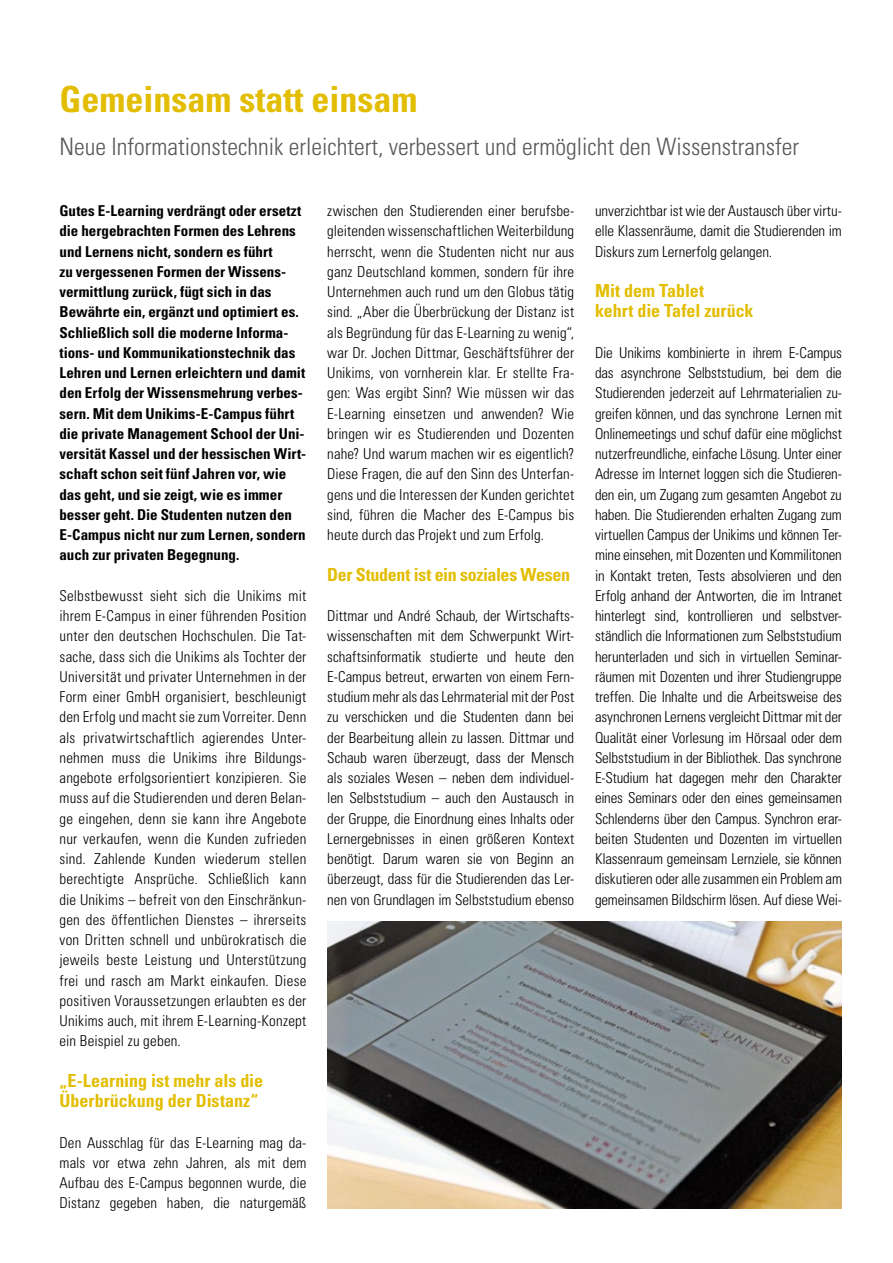
<style>
.page{position:relative;width:893px;height:1263px;background:#fff}
.page>*{position:absolute;margin:0;border:0;box-sizing:border-box;transform-origin:0 0}
.t1{font:700 condensed 36px "Univers";color:#e3bd00}
.t2{font:300 condensed 24px "Univers";color:#58585a}
.t3{font:700 condensed 18px/20.2px "Univers";color:#e3bd00}
.t4{font:700 condensed 18px "Univers";letter-spacing:-.02em;color:#e3bd00}
.t5{font:300 condensed 15px/20.2px "Univers";color:#000;text-align:justify}
.t6{font:700 condensed 15px/20.2px "Univers";letter-spacing:-.005em;color:#000}
</style>
<div class="page">
<img style="left:327px;top:921px;width:515px;height:287px">
<h1 class="t1" style="left:60px;top:77px;width:359px">Gemeinsam statt einsam</h1>
<h2 class="t2" style="left:60px;top:132px;width:741px">Neue Informationstechnik erleichtert, verbessert und ermöglicht den Wissenstransfer</h2>
<p class="t6" style="left:60px;top:200px;width:248px">Gutes E-Learning verdrängt oder ersetzt die hergebrachten Formen des Lehrens und Lernens nicht, sondern es führt<br>zu vergessenen Formen der Wissens&shy;vermittlung zurück, fügt sich in das Bewährte ein, ergänzt und optimiert es.<br>Schließlich soll die moderne Informa&shy;tions- und Kommunikationstechnik das Lehren und Lernen erleichtern und damit den Erfolg der Wissensmehrung verbes&shy;sern. Mit dem Unikims-E-Campus führt die private Management School der Uni&shy;versität Kassel und der hessischen Wirt&shy;schaft schon seit fünf Jahren vor, wie das geht, und sie zeigt, wie es immer besser geht. Die Studenten nutzen den E-Campus nicht nur zum Lernen, sondern auch zur privaten Begegnung.</p>
<p class="t5" style="left:60px;top:585px;width:248px">Selbstbewusst sieht sich die Unikims mit ihrem E-Campus in einer führenden Position unter den deutschen Hochschulen. Die Tat&shy;sache, dass sich die Unikims als Tochter der Universität und privater Unternehmen in der Form einer GmbH organisiert, beschleunigt den Erfolg und macht sie zum Vorreiter. Denn als privatwirtschaftlich agierendes Unter&shy;nehmen muss die Unikims ihre Bildungs&shy;angebote erfolgsorientiert konzipieren. Sie muss auf die Studierenden und deren Belan&shy;ge eingehen, denn sie kann ihre Angebote nur verkaufen, wenn die Kunden zufrieden sind. Zahlende Kunden wiederum stellen berechtigte Ansprüche. Schließlich kann die Unikims – befreit von den Einschränkun&shy;gen des öffentlichen Dienstes – ihrerseits von Dritten schnell und unbürokratisch die jeweils beste Leistung und Unterstützung frei und rasch am Markt einkaufen. Diese positiven Voraussetzungen erlaubten es der Unikims auch, mit ihrem E-Learning-Konzept ein Beispiel zu geben.</p>
<p class="t3" style="left:60px;top:1070px;width:205px">„E-Learning ist mehr als die<br>Überbrückung der Distanz“</p>
<p class="t5" style="left:60px;top:1132px;width:248px">Den Ausschlag für das E-Learning mag da&shy;mals vor etwa zehn Jahren, als mit dem Aufbau des E-Campus begonnen wurde, die Distanz gegeben haben, die naturgemäß</p>
<p class="t5" style="left:327px;top:200px;width:248px">zwischen den Studierenden einer berufsbe&shy;gleitenden wissenschaftlichen Weiterbildung herrscht, wenn die Studenten nicht nur aus ganz Deutschland kommen, sondern für ihre Unternehmen auch rund um den Globus tätig sind. „Aber die Überbrückung der Distanz ist als Begründung für das E-Learning zu wenig“, war Dr. Jochen Dittmar, Geschäftsführer der Unikims, von vornherein klar. Er stellte Fra&shy;gen: Was ergibt Sinn? Wie müssen wir das E-Learning einsetzen und anwenden? Wie bringen wir es Studierenden und Dozenten nahe? Und warum machen wir es eigentlich?<br>Diese Fragen, die auf den Sinn des Unterfan&shy;gens und die Interessen der Kunden gerichtet sind, führen die Macher des E-Campus bis heute durch das Projekt und zum Erfolg.</p>
<p class="t4" style="left:327px;top:563px;width:244px">Der Student ist ein soziales Wesen</p>
<p class="t5" style="left:327px;top:605px;width:248px">Dittmar und André Schaub, der Wirtschafts&shy;wissenschaften mit dem Schwerpunkt Wirt&shy;schaftsinformatik studierte und heute den E-Campus betreut, erwarten von einem Fern&shy;studium mehr als das Lehrmaterial mit der Post zu verschicken und die Studenten dann bei der Bearbeitung allein zu lassen. Dittmar und Schaub waren überzeugt, dass der Mensch als soziales Wesen – neben dem individuel&shy;len Selbststudium – auch den Austausch in der Gruppe, die Einordnung eines Inhalts oder Lernergebnisses in einen größeren Kontext benötigt. Darum waren sie von Beginn an überzeugt, dass für die Studierenden das Ler&shy;nen von Grundlagen im Selbststudium ebenso</p>
<p class="t5" style="left:595px;top:200px;width:248px">unverzichtbar ist wie der Austausch über virtu&shy;elle Klassenräume, damit die Studierenden im Diskurs zum Lernerfolg gelangen.</p>
<p class="t3" style="left:595px;top:280px;width:160px">Mit dem Tablet<br>kehrt die Tafel zurück</p>
<p class="t5" style="left:595px;top:342px;width:248px">Die Unikims kombinierte in ihrem E-Campus das asynchrone Selbststudium, bei dem die Studierenden jederzeit auf Lehrmaterialien zu&shy;greifen können, und das synchrone Lernen mit Onlinemeetings und schuf dafür eine möglichst nutzerfreundliche, einfache Lösung. Unter einer Adresse im Internet loggen sich die Studieren&shy;den ein, um Zugang zum gesamten Angebot zu haben. Die Studierenden erhalten Zugang zum virtuellen Campus der Unikims und können Ter&shy;mine einsehen, mit Dozenten und Kommilitonen in Kontakt treten, Tests absolvieren und den Erfolg anhand der Antworten, die im Intranet hinterlegt sind, kontrollieren und selbstver&shy;ständlich die Informationen zum Selbststudium herunterladen und sich in virtuellen Seminar&shy;räumen mit Dozenten und ihrer Studiengruppe treffen. Die Inhalte und die Arbeitsweise des asynchronen Lernens vergleicht Dittmar mit der Qualität einer Vorlesung im Hörsaal oder dem Selbststudium in der Bibliothek. Das synchrone E-Studium hat dagegen mehr den Charakter eines Seminars oder den eines gemeinsamen Schlenderns über den Campus. Synchron erar&shy;beiten Studenten und Dozenten im virtuellen Klassenraum gemeinsam Lernziele, sie können diskutieren oder alle zusammen ein Problem am gemeinsamen Bildschirm lösen. Auf diese Wei-</p>
</div>
